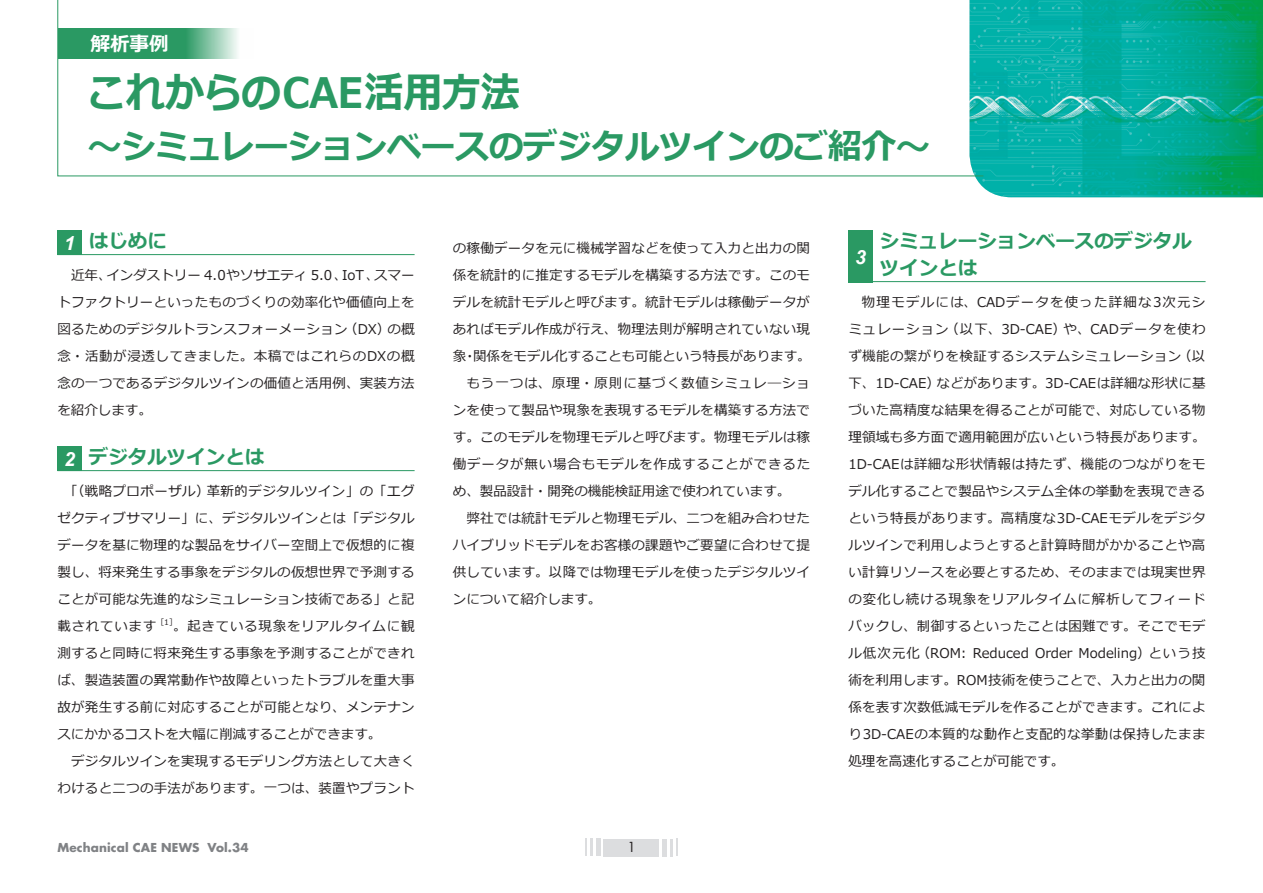
<style>
.page{position:relative;width:1263px;height:893px;background:#fff}
.page>*{position:absolute;margin:0;border:0;box-sizing:border-box;transform-origin:0 0}
.t1{font:700 42px "Meiryo";letter-spacing:-.015em;color:#2a9963;scale:.94 1}
.t2{font:700 34.5px "Meiryo";letter-spacing:-.015em;color:#2a9963}
.t3{font:700 19.5px/27px "Meiryo";color:#2a9963}
.t4{font:700 19.5px "Meiryo";color:#fff}
.t5{font:italic 700 19.5px "Arial";color:#fff}
.t6{font:13.5px/27px "Meiryo";letter-spacing:.02em;color:#231f20;text-align:justify}
.t7{font:13.5px "Meiryo";color:#231f20}
.t8{font:13.5px "Meiryo";letter-spacing:.06em;color:#231f20}
.t9{font:13.5px "Meiryo";letter-spacing:.07em;color:#231f20}
.t10{font:13.5px "Futura Std";color:#231f20}
.t11{font:700 12px "Futura Std";letter-spacing:.01em;color:#808285}
.s1{font-family:"Arial";font-style:italic;color:#fff}
</style>
<div class="page">
<img style="left:975px;top:0;width:288px;height:197px">
<div style="left:604px;top:839px;width:55px;height:17px;background:#dcdddf"></div>
<hr style="left:596px;top:839px;width:4px;height:17px;background:#dcdddf">
<hr style="left:663px;top:839px;width:4px;height:17px;background:#dcdddf">
<hr style="left:590px;top:839px;width:3px;height:17px;background:#dcdddf">
<svg style="left:585px;top:839px;width:2px;height:17px"></svg>
<svg style="left:676px;top:839px;width:2px;height:17px"></svg>
<hr style="left:670px;top:839px;width:3px;height:17px;background:#dcdddf">
<svg style="left:57px;top:0;width:927px;height:177px"></svg>
<svg style="left:58px;top:28px;width:196px;height:31px;background:#56ae83"></svg>
<hr style="left:57px;top:254px;width:358px;height:1px;background:#2a9963">
<hr style="left:57px;top:470px;width:358px;height:1px;background:#2a9963">
<div style="left:57px;top:230px;width:25px;height:24px;background:#2a9963"></div>
<div style="left:57px;top:446px;width:25px;height:24px;background:#2a9963"></div>
<hr style="left:848px;top:281px;width:357px;height:1px;background:#2a9963">
<div style="left:848px;top:231px;width:25px;height:52px;background:#2a9963"></div>
<h3 class="t4" style="left:91px;top:30px;width:79px">解析事例</h3>
<h1 class="t1" style="left:87px;top:63px;width:462px">これからのCAE活用方法</h1>
<h2 class="t2" style="left:88px;top:123px;width:844px">～シミュレーションベースのデジタルツインのご紹介～</h2>
<h3 class="t3" style="left:64px;top:228px;width:104px"><span class="s1">1</span> はじめに</h3>
<p class="t6" style="left:57px;top:262px;width:359px;text-indent:14px">近年、インダストリー 4.0やソサエティ 5.0、IoT、スマートファクトリーといったものづくりの効率化や価値向上を図るためのデジタルトランスフォーメーション（DX）の概念・活動が浸透してきました。本稿ではこれらのDXの概念の一つであるデジタルツインの価値と活用例、実装方法を紹介します。</p>
<h3 class="t3" style="left:64px;top:444px;width:202px"><span class="s1">2</span> デジタルツインとは</h3>
<p class="t6" style="left:57px;top:478px;width:359px;text-indent:7px">「（戦略プロポーザル）革新的デジタルツイン」の「エグゼクティブサマリー」に、デジタルツインとは「デジタルデータを基に物理的な製品をサイバー空間上で仮想的に複製し、将来発生する事象をデジタルの仮想世界で予測することが可能な先進的なシミュレーション技術である」と記載されています<sup>［1］</sup>。起きている現象をリアルタイムに観測すると同時に将来発生する事象を予測することができれば、製造装置の異常動作や故障といったトラブルを重大事故が発生する前に対応することが可能となり、メンテナンスにかかるコストを大幅に削減することができます。</p>
<p class="t6" style="left:57px;top:748px;width:359px;text-align:right">デジタルツインを実現するモデリング方法として大きくわけると二つの手法があります。一つは、装置やプラント</p>
<p class="t6" style="left:453px;top:235px;width:359px">の稼働データを元に機械学習などを使って入力と出力の関</p>
<p class="t6" style="left:453px;top:262px;width:359px">係を統計的に推定するモデルを構築する方法です。このモ</p>
<p class="t6" style="left:453px;top:289px;width:359px">デルを統計モデルと呼びます。統計モデルは稼働データが</p>
<p class="t6" style="left:453px;top:316px;width:359px">あればモデル作成が行え、物理法則が解明されていない現</p>
<p class="t7" style="left:453px;top:347px;width:359px">象・関係をモデル化することも可能という特長があります。</p>
<p class="t9" style="left:466px;top:374px;width:345px">もう一つは、原理・原則に基づく数値シミュレ―ショ</p>
<p class="t6" style="left:453px;top:397px;width:359px">ンを使って製品や現象を表現するモデルを構築する方法で</p>
<p class="t6" style="left:453px;top:424px;width:359px">す。このモデルを物理モデルと呼びます。物理モデルは稼</p>
<p class="t8" style="left:453px;top:455px;width:359px">働データが無い場合もモデルを作成することができるた</p>
<p class="t7" style="left:453px;top:482px;width:339px">め、製品設計・開発の機能検証用途で使われています。</p>
<p class="t6" style="left:466px;top:505px;width:345px">弊社では統計モデルと物理モデル、二つを組み合わせた</p>
<p class="t6" style="left:453px;top:532px;width:359px">ハイブリッドモデルをお客様の課題やご要望に合わせて提</p>
<p class="t6" style="left:453px;top:559px;width:359px">供しています。以降では物理モデルを使ったデジタルツイ</p>
<p class="t7" style="left:453px;top:590px;width:150px">ンについて紹介します。</p>
<p class="t11" style="left:57px;top:839px;width:193px">Mechanical CAE NEWS Vol.34</p>
<p class="t10" style="left:627px;top:838px;width:10px">1</p>
<h3 class="t3" style="left:880px;top:228px;width:313px">シミュレーションベースのデジタルツインとは</h3>
<p class="t6" style="left:848px;top:289px;width:359px;text-indent:14px">物理モデルには、CADデータを使った詳細な3次元シミュレーション（以下、3D-CAE）や、CADデータを使わず機能の繋がりを検証するシステムシミュレーション（以下、1D-CAE）などがあります。3D-CAEは詳細な形状に基づいた高精度な結果を得ることが可能で、対応している物理領域も多方面で適用範囲が広いという特長があります。1D-CAEは詳細な形状情報は持たず、機能のつながりをモデル化することで製品やシステム全体の挙動を表現できるという特長があります。高精度な3D-CAEモデルをデジタルツインで利用しようとすると計算時間がかかることや高い計算リソースを必要とするため、そのままでは現実世界の変化し続ける現象をリアルタイムに解析してフィードバックし、制御するといったことは困難です。そこでモデル低次元化（ROM: Reduced Order Modeling）という技術を利用します。ROM技術を使うことで、入力と出力の関係を表す次数低減モデルを作ることができます。これにより3D-CAEの本質的な動作と支配的な挙動は保持したまま処理を高速化することが可能です。</p>
<h3 class="t5" style="left:855px;top:244px;width:12px">3</h3>
</div>
